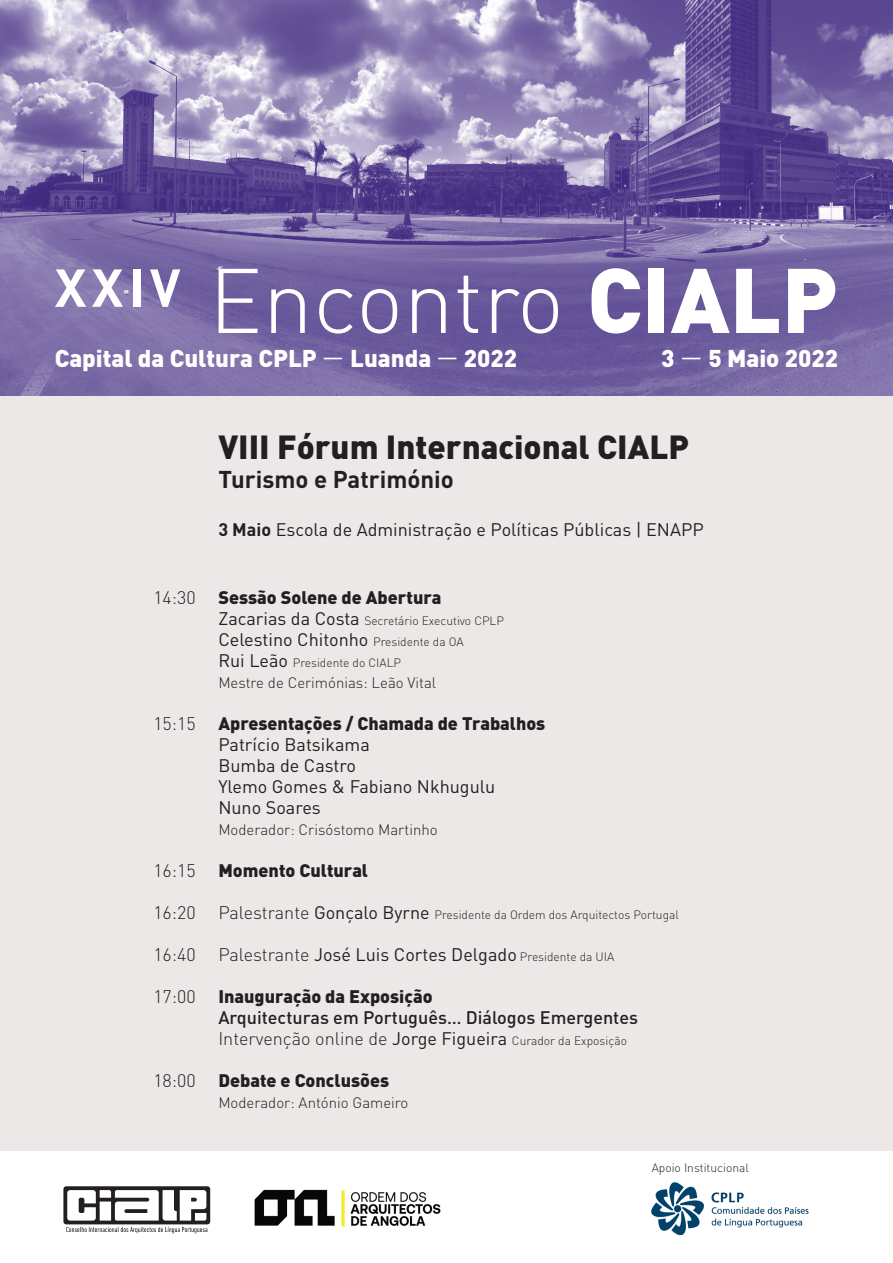
<style>
.page{position:relative;width:893px;height:1263px;background:#fff}
.page>*{position:absolute;margin:0;border:0;box-sizing:border-box;transform-origin:0 0}
.t1{font:300 90.15px "DIN";color:#fff}
.t2{font:900 33px "DIN";color:#231f20}
.t3{font:900 24px "DIN";color:#fff}
.t4{font:700 24px "DIN";color:#231f20}
.t5{font:18px "DIN";color:#231f20}
.t6{font:900 18px "DIN";color:#231f20}
.t7{font:300 18px "DIN";color:#231f20}
.t8{font:500 18px "DIN";color:#231f20}
.t9{font:300 15px "DIN";color:#231f20}
.t10{font:300 12px "DIN";color:#231f20}
.s1{font-weight:900}
.s2{font-weight:400}
.s3{font-weight:700}
.s4{font-weight:400;font-size:18px}
.s5{font-weight:300;font-size:12px}
.s6{font-size:18px}
.s7{font-weight:300}
.s8{font-size:12px}
</style>
<div class="page">
<div style="left:0;top:0;width:893px;height:1150px;background:#ebe8e7"></div>
<svg style="left:63px;top:1186px;width:147px;height:47px"></svg>
<img style="left:254px;top:1189px;width:187px;height:38px">
<img style="left:652px;top:1182px;width:157px;height:53px">
<img style="left:0;top:0;width:893px;height:395px">
<p class="t1" style="left:55px;top:245px;width:785px"><sup>XXIV</sup> Encontro <span class="s1">CIALP</span></p>
<p class="t3" style="left:55px;top:342px;width:464px">Capital da Cultura CPLP <span class="s2">—</span> Luanda <span class="s2">—</span> 2022</p>
<p class="t3" style="left:661px;top:342px;width:178px">3 <span class="s2">—</span> 5 Maio 2022</p>
<p class="t7" style="left:153px;top:586px;width:44px">14:30</p>
<p class="t7" style="left:153px;top:712px;width:44px">15:15</p>
<p class="t7" style="left:153px;top:859px;width:44px">16:15</p>
<p class="t7" style="left:153px;top:901px;width:44px">16:20</p>
<p class="t7" style="left:153px;top:943px;width:44px">16:40</p>
<p class="t7" style="left:153px;top:985px;width:44px">17:00</p>
<p class="t7" style="left:153px;top:1069px;width:44px">18:00</p>
<p class="t2" style="left:218px;top:425px;width:472px">VIII Fórum Internacional CIALP</p>
<p class="t4" style="left:218px;top:463px;width:237px">Turismo e Património</p>
<p class="t5" style="left:218px;top:518px;width:487px"><span class="s3">3 Maio</span> Escola de Administração e Políticas Públicas | ENAPP</p>
<p class="t6" style="left:218px;top:586px;width:225px">Sessão Solene de Abertura</p>
<p class="t10" style="left:218px;top:613px;width:287px"><span class="s4">Zacarias da Costa</span> Secretário Executivo CPLP</p>
<p class="t5" style="left:218px;top:628px;width:247px">Celestino Chitonho <span class="s5">Presidente da OA</span></p>
<p class="t10" style="left:218px;top:655px;width:184px"><span class="s4">Rui Leão</span> Presidente do CIALP</p>
<p class="t9" style="left:218px;top:674px;width:219px">Mestre de Cerimónias: Leão Vital</p>
<p class="t6" style="left:218px;top:712px;width:328px">Apresentações / Chamada de Trabalhos</p>
<p class="t5" style="left:218px;top:733px;width:153px">Patrício Batsikama</p>
<p class="t5" style="left:218px;top:754px;width:139px">Bumba de Castro</p>
<p class="t5" style="left:218px;top:775px;width:278px">Ylemo Gomes &amp; Fabiano Nkhugulu</p>
<p class="t5" style="left:218px;top:796px;width:104px">Nuno Soares</p>
<p class="t9" style="left:218px;top:821px;width:221px">Moderador: Crisóstomo Martinho</p>
<p class="t6" style="left:218px;top:859px;width:151px">Momento Cultural</p>
<p class="t10" style="left:218px;top:907px;width:462px"><span class="s6">Palestrante</span> <span class="s4">Gonçalo Byrne</span> Presidente da Ordem dos Arquitectos Portugal</p>
<p class="t5" style="left:218px;top:943px;width:397px"><span class="s7">Palestrante</span> José Luis Cortes Delgado <span class="s5">Presidente da UIA</span></p>
<p class="t6" style="left:218px;top:985px;width:216px">Inauguração da Exposição</p>
<p class="t8" style="left:218px;top:1006px;width:421px">Arquitecturas em Português… Diálogos Emergentes</p>
<p class="t7" style="left:218px;top:1028px;width:410px">Intervenção online de <span class="s2">Jorge Figueira</span> <span class="s8">Curador da Exposição</span></p>
<p class="t6" style="left:218px;top:1069px;width:172px">Debate e Conclusões</p>
<p class="t9" style="left:218px;top:1094px;width:192px">Moderador: António Gameiro</p>
<p class="t10" style="left:652px;top:1160px;width:99px">Apoio Institucional</p>
</div>
